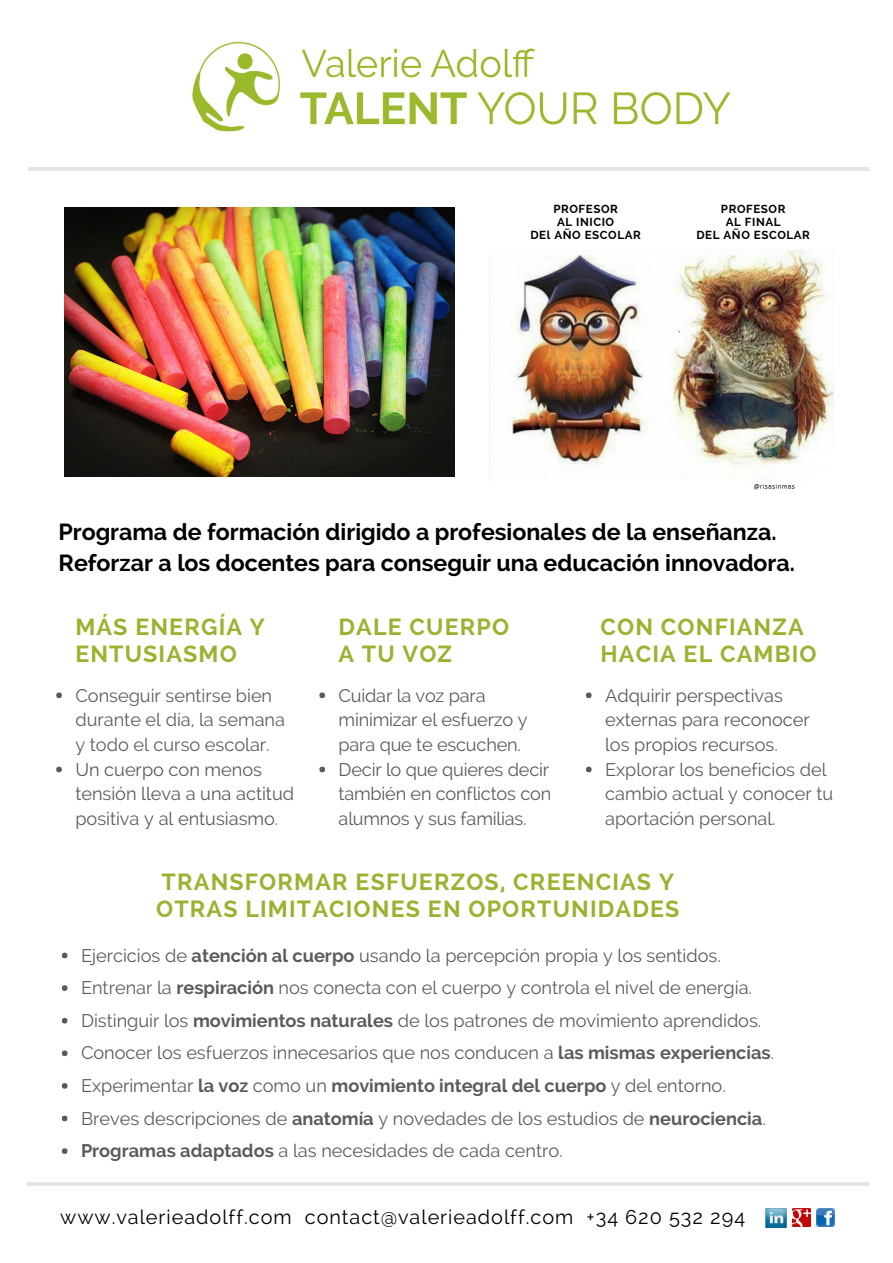
<style>
.page{position:relative;width:893px;height:1263px;background:#fff}
.page>*{position:absolute;margin:0;border:0;box-sizing:border-box;transform-origin:0 0}
.t1{font:700 23.1px/27px "Raleway";letter-spacing:.05em;color:#9bb230}
.t2{font:700 23.1px/31.5px "Raleway";color:#000}
.t3{font:19.8px "Raleway";letter-spacing:.05em;color:#000}
.t4{font:18.15px/24.8px "Raleway";color:#000}
.t5{font:18.15px/24.8px "Raleway";color:#060606}
.t6{font:700 11.55px/13.5px "Raleway";letter-spacing:.05em;color:#000;text-align:center}
.s1{color:#060606}
.s2{font-weight:700}
</style>
<div class="page">
<hr style="left:28px;top:168px;width:841px;height:3px;background:#000">
<hr style="left:27px;top:1183px;width:841px;height:3px;background:#000">
<img style="left:64px;top:208px;width:390px;height:269px">
<svg style="left:56px;top:692px;width:6px;height:6px"></svg>
<svg style="left:56px;top:767px;width:6px;height:5px"></svg>
<svg style="left:586px;top:692px;width:5px;height:6px"></svg>
<svg style="left:586px;top:767px;width:5px;height:5px"></svg>
<svg style="left:319px;top:692px;width:6px;height:6px"></svg>
<svg style="left:319px;top:767px;width:6px;height:5px"></svg>
<svg style="left:62px;top:953px;width:5px;height:5px"></svg>
<svg style="left:62px;top:985px;width:5px;height:6px"></svg>
<svg style="left:62px;top:1018px;width:5px;height:5px"></svg>
<svg style="left:62px;top:1050px;width:5px;height:6px"></svg>
<svg style="left:62px;top:1083px;width:5px;height:6px"></svg>
<svg style="left:62px;top:1116px;width:5px;height:5px"></svg>
<svg style="left:62px;top:1148px;width:5px;height:6px"></svg>
<img style="left:765px;top:1208px;width:21px;height:19px">
<img style="left:816px;top:1208px;width:18px;height:18px">
<img style="left:792px;top:1208px;width:18px;height:18px">
<img style="left:489px;top:250px;width:344px;height:240px">
<img style="left:192px;top:41px;width:539px;height:91px">
<p class="t6" style="left:530px;top:202px;width:112px">PROFESOR<br>AL INICIO<br>DEl AÑO ESCOLAR</p>
<p class="t6" style="left:696px;top:202px;width:115px">PROFESOR<br>AL FINAL<br>DEL AÑO ESCOLAR</p>
<p class="t2" style="left:58px;top:516px;width:738px">Programa de formación dirigido a profesionales de la enseñanza.<br>Reforzar a los docentes para conseguir una educación innovadora.</p>
<p class="t1" style="left:75px;top:614px;width:191px">MÁS ENERGÍA Y<br>ENTUSIASMO</p>
<p class="t1" style="left:600px;top:614px;width:217px">CON CONFIANZA<br>HACIA EL CAMBIO</p>
<p class="t1" style="left:338px;top:614px;width:172px">DALE CUERPO<br>A TU VOZ</p>
<p class="t4" style="left:75px;top:683px;width:220px"><span class="s1">Conseguir sentirse bien durante el día, la semana y todo el curso esco</span>lar.<br>Un cuerpo con menos tensión lleva a una actitud positiva y al entusiasmo.</p>
<p class="t4" style="left:605px;top:683px;width:206px">Adquirir perspectivas externas para reconocer los propios recursos.</p>
<p class="t4" style="left:338px;top:683px;width:190px">Cuidar la voz para minimizar el esfuerzo y</p>
<p class="t5" style="left:338px;top:732px;width:184px">para que te escuchen.</p>
<p class="t4" style="left:338px;top:757px;width:214px;text-align:justify">Decir lo que quieres decir también en conflictos con alumnos y sus familias.</p>
<p class="t5" style="left:605px;top:757px;width:230px">Explorar los beneficios del cambio actual y conocer tu aportación personal.</p>
<p class="t1" style="left:156px;top:869px;width:525px">TRANSFORMAR ESFUERZOS, CREENCIAS Y<br>OTRAS LIMITACIONES EN OPORTUNIDADES</p>
<p class="t4" style="left:81px;top:939px;width:694px;line-height:32.5px">Ejercicios de <span class="s2">atención al cuerpo</span> usando la percepción propia y los sentidos.<br><span class="s1">Entrenar la</span> <span class="s2">respiración</span> <span class="s1">nos conecta con el cuerpo y controla el</span> nivel de energía.<br>Distinguir los <span class="s2">movimientos naturales</span> de los patrones de movimiento aprendidos.<br>Conocer los esfuerzos innecesarios que nos conducen a <span class="s2">las mismas experiencias</span>.<br>Experimentar <span class="s2">la voz</span> como un <span class="s2">movimiento integral del cuerpo</span> y del entorno.<br>Breves descripciones de <span class="s2">anatomía</span> y novedades de los estudios de <span class="s2">neurociencia</span>.<br><span class="s2">Programas adaptados</span> a las necesidades de cada centro.</p>
<p class="t3" style="left:60px;top:1205px;width:686px">www.valerieadolff.com contact@valerieadolff.com +34 620 532 294</p>
</div>
